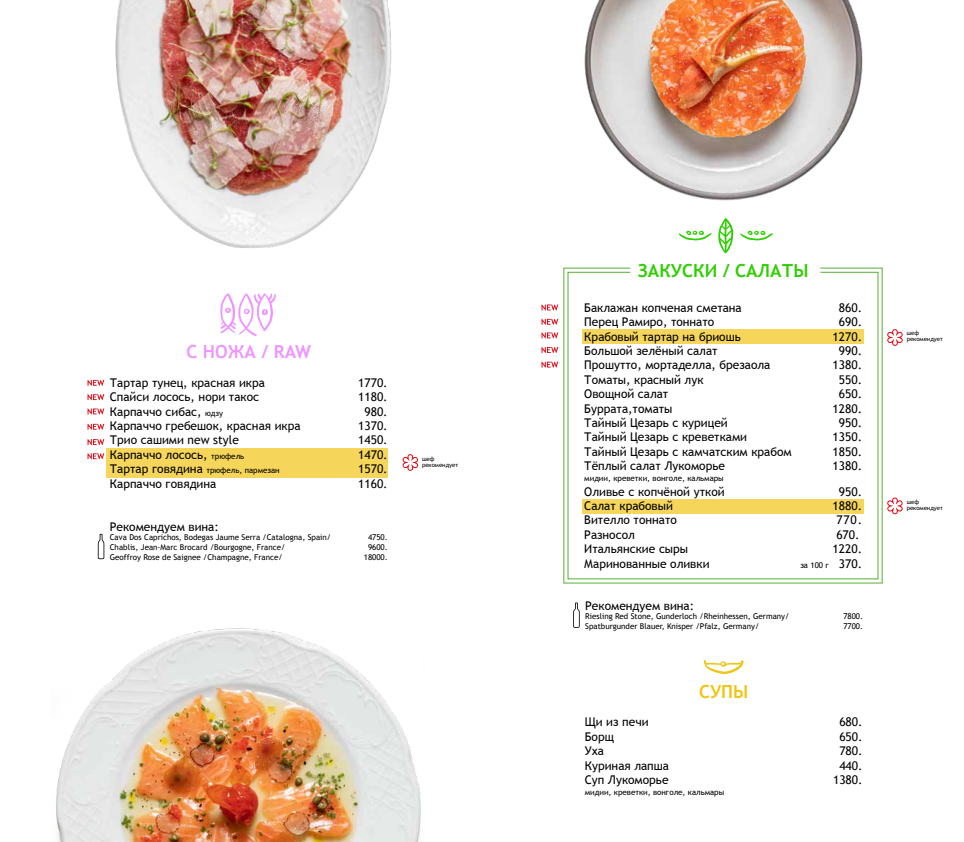
<style>
.page{position:relative;width:964px;height:842px;background:#fff}
.page>*{position:absolute;margin:0;border:0;box-sizing:border-box;transform-origin:0 0}
.t1{font:700 18px "Trebuchet MS";color:#2ecf00}
.t2{font:700 18px "Trebuchet MS";color:#ed96ff}
.t3{font:700 18px "Trebuchet MS";color:#f1c413}
.t4{font:12px "Trebuchet MS";color:#000}
.t5{font:8px "Trebuchet MS";color:#000}
.t6{font:6px/6px "Trebuchet MS";color:#000}
.s1{font-size:8px}
.s2{font-size:12px}
</style>
<div class="page">
<div style="left:106px;top:448px;width:282px;height:29px;background:#f5d55a"></div>
<svg style="left:563px;top:312px;width:320px;height:272px"></svg>
<svg style="left:98px;top:534px;width:6px;height:21px"></svg>
<svg style="left:573px;top:602px;width:7px;height:26px"></svg>
<svg style="left:541px;top:319px;width:17px;height:6px"></svg>
<svg style="left:541px;top:305px;width:5px;height:5px"></svg>
<svg style="left:541px;top:332px;width:17px;height:6px"></svg>
<svg style="left:541px;top:347px;width:17px;height:6px"></svg>
<svg style="left:541px;top:362px;width:17px;height:6px"></svg>
<svg style="left:220px;top:293px;width:56px;height:43px"></svg>
<img style="left:547px;top:0;width:336px;height:312px">
<svg style="left:704px;top:660px;width:39px;height:14px"></svg>
<img style="left:115px;top:0;width:277px;height:248px">
<svg style="left:88px;top:453px;width:16px;height:6px"></svg>
<svg style="left:88px;top:439px;width:16px;height:6px"></svg>
<svg style="left:88px;top:424px;width:16px;height:6px"></svg>
<svg style="left:88px;top:408px;width:16px;height:6px"></svg>
<svg style="left:88px;top:394px;width:16px;height:6px"></svg>
<svg style="left:88px;top:380px;width:16px;height:6px"></svg>
<img style="left:56px;top:555px;width:365px;height:287px">
<svg style="left:887px;top:329px;width:16px;height:17px"></svg>
<svg style="left:887px;top:497px;width:16px;height:18px"></svg>
<svg style="left:402px;top:454px;width:16px;height:17px"></svg>
<h1 class="t2" style="left:186px;top:340px;width:126px">С НОЖА / RAW</h1>
<p class="t4" style="left:110px;top:375px;width:157px">Тартар тунец, красная икра</p>
<p class="t4" style="left:358px;top:375px;width:31px">1770.</p>
<p class="t4" style="left:110px;top:390px;width:151px">Спайси лосось, нори такос</p>
<p class="t4" style="left:358px;top:390px;width:31px">1180.</p>
<p class="t4" style="left:110px;top:404px;width:115px">Карпаччо сибас, <span class="s1">юдзу</span></p>
<p class="t4" style="left:364px;top:404px;width:25px">980.</p>
<p class="t4" style="left:110px;top:419px;width:192px">Карпаччо гребешок, красная икра</p>
<p class="t4" style="left:358px;top:419px;width:31px">1370.</p>
<p class="t4" style="left:110px;top:433px;width:131px">Трио сашими new style</p>
<p class="t4" style="left:358px;top:433px;width:31px">1450.</p>
<p class="t4" style="left:110px;top:447px;width:136px">Карпаччо лосось, <span class="s1">трюфель</span></p>
<p class="t4" style="left:358px;top:447px;width:31px">1470.</p>
<p class="t5" style="left:110px;top:466px;width:171px"><span class="s2">Тартар говядина</span> трюфель, пармезан</p>
<p class="t4" style="left:358px;top:462px;width:31px">1570.</p>
<p class="t4" style="left:110px;top:476px;width:108px">Карпаччо говядина</p>
<p class="t4" style="left:358px;top:476px;width:31px">1160.</p>
<p class="t4" style="left:110px;top:519px;width:110px">Рекомендуем вина:</p>
<p class="t5" style="left:110px;top:533px;width:223px">Cava Dos Caprichos, Bodegas Jaume Serra /Catalogna, Spain/</p>
<p class="t5" style="left:368px;top:533px;width:21px">4750.</p>
<p class="t5" style="left:110px;top:542px;width:177px">Chablis, Jean-Marc Brocard /Bourgogne, France/</p>
<p class="t5" style="left:368px;top:542px;width:21px">9600.</p>
<p class="t5" style="left:110px;top:552px;width:174px">Geoffroy Rose de Saignee /Champagne, France/</p>
<p class="t5" style="left:364px;top:552px;width:25px">18000.</p>
<p class="t6" style="left:422px;top:455px;width:38px">шеф рекомендует</p>
<h1 class="t1" style="left:638px;top:259px;width:172px">ЗАКУСКИ / САЛАТЫ</h1>
<p class="t4" style="left:584px;top:300px;width:159px">Баклажан копченая сметана</p>
<p class="t4" style="left:839px;top:300px;width:25px">860.</p>
<p class="t4" style="left:584px;top:315px;width:132px">Перец Рамиро, тоннато</p>
<p class="t4" style="left:839px;top:315px;width:25px">690.</p>
<p class="t4" style="left:584px;top:329px;width:158px">Крабовый тартар на бриошь</p>
<p class="t4" style="left:832px;top:329px;width:31px">1270.</p>
<p class="t4" style="left:584px;top:344px;width:135px">Большой зелёный салат</p>
<p class="t4" style="left:839px;top:344px;width:25px">990.</p>
<p class="t4" style="left:584px;top:358px;width:188px">Прошутто, мортаделла, брезаола</p>
<p class="t4" style="left:832px;top:358px;width:31px">1380.</p>
<p class="t4" style="left:584px;top:372px;width:121px">Томаты, красный лук</p>
<p class="t4" style="left:839px;top:372px;width:25px">550.</p>
<p class="t4" style="left:584px;top:387px;width:86px">Овощной салат</p>
<p class="t4" style="left:839px;top:387px;width:25px">650.</p>
<p class="t4" style="left:584px;top:401px;width:90px">Буррата,томаты</p>
<p class="t4" style="left:832px;top:401px;width:31px">1280.</p>
<p class="t4" style="left:584px;top:416px;width:145px">Тайный Цезарь с курицей</p>
<p class="t4" style="left:839px;top:416px;width:25px">950.</p>
<p class="t4" style="left:584px;top:430px;width:164px">Тайный Цезарь с креветками</p>
<p class="t4" style="left:832px;top:430px;width:31px">1350.</p>
<p class="t4" style="left:584px;top:444px;width:209px">Тайный Цезарь с камчатским крабом</p>
<p class="t4" style="left:832px;top:444px;width:31px">1850.</p>
<p class="t4" style="left:584px;top:459px;width:142px">Тёплый салат Лукоморье</p>
<p class="t4" style="left:832px;top:459px;width:31px">1380.</p>
<p class="t5" style="left:584px;top:474px;width:141px">мидии, креветки, вонголе, кальмары</p>
<p class="t4" style="left:584px;top:484px;width:142px">Оливье с копчёной уткой</p>
<p class="t4" style="left:839px;top:484px;width:25px">950.</p>
<p class="t4" style="left:584px;top:499px;width:90px">Салат крабовый</p>
<p class="t4" style="left:832px;top:499px;width:31px">1880.</p>
<p class="t4" style="left:584px;top:513px;width:94px">Вителло тоннато</p>
<p class="t4" style="left:836px;top:513px;width:27px">770.</p>
<p class="t4" style="left:584px;top:527px;width:52px">Разносол</p>
<p class="t4" style="left:836px;top:527px;width:25px">670.</p>
<p class="t4" style="left:584px;top:542px;width:105px">Итальянские сыры</p>
<p class="t4" style="left:832px;top:542px;width:31px">1220.</p>
<p class="t4" style="left:584px;top:556px;width:127px">Маринованные оливки</p>
<p class="t5" style="left:800px;top:560px;width:63px">за 100 г <span class="s2">370.</span></p>
<p class="t4" style="left:585px;top:598px;width:110px">Рекомендуем вина:</p>
<p class="t5" style="left:585px;top:612px;width:206px">Riesling Red Stone, Gunderloch /Rheinhessen, Germany/</p>
<p class="t5" style="left:843px;top:612px;width:21px">7800.</p>
<p class="t5" style="left:585px;top:621px;width:175px">Spatburgunder Blauer, Knisper /Pfalz, Germany/</p>
<p class="t5" style="left:843px;top:621px;width:21px">7700.</p>
<h1 class="t3" style="left:699px;top:680px;width:51px">СУПЫ</h1>
<p class="t4" style="left:585px;top:715px;width:65px">Щи из печи</p>
<p class="t4" style="left:839px;top:715px;width:25px">680.</p>
<p class="t4" style="left:585px;top:729px;width:31px">Борщ</p>
<p class="t4" style="left:839px;top:729px;width:25px">650.</p>
<p class="t4" style="left:585px;top:744px;width:21px">Уха</p>
<p class="t4" style="left:839px;top:744px;width:25px">780.</p>
<p class="t4" style="left:585px;top:758px;width:86px">Куриная лапша</p>
<p class="t4" style="left:839px;top:758px;width:25px">440.</p>
<p class="t4" style="left:585px;top:772px;width:85px">Суп Лукоморье</p>
<p class="t4" style="left:833px;top:772px;width:31px">1380.</p>
<p class="t5" style="left:585px;top:787px;width:141px">мидии, креветки, вонголе, кальмары</p>
<p class="t6" style="left:906px;top:330px;width:38px">шеф рекомендует</p>
<p class="t6" style="left:906px;top:499px;width:38px">шеф рекомендует</p>
</div>
